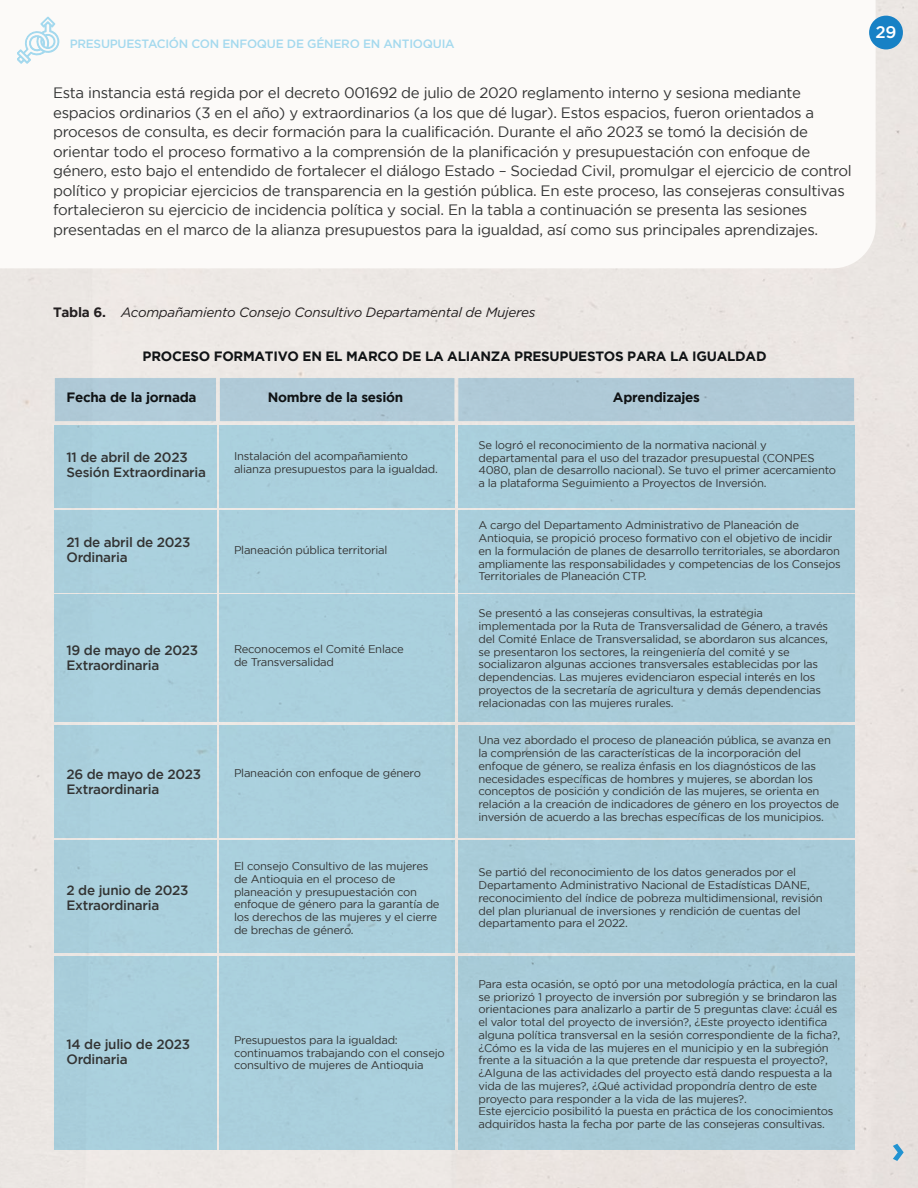
<style>
.page{position:relative;width:918px;height:1188px;background:#ebe6e3}
.page>*{position:absolute;margin:0;border:0;box-sizing:border-box;transform-origin:0 0}
.t1{font:500 16.8px "Gotham";color:#fff}
.t2{font:15px/19.5px "Gotham";letter-spacing:-.02em;color:#333434}
.t3{font:500 13.5px/15px "Gotham";letter-spacing:-.02em;color:#333434}
.t4{font:700 13.5px "Gotham";letter-spacing:-.02em;color:#101315}
.t5{font:italic 13.5px "Gotham";letter-spacing:-.02em;color:#231f20}
.t6{font:500 12px "Gotham";letter-spacing:-.02em;color:#a6def5}
.t7{font:11.25px/12.8px "Gotham";letter-spacing:-.02em;color:#333434}
.s1{font-weight:700;font-style:normal}
</style>
<div class="page">
<svg style="left:0;top:0;width:876px;height:268px"></svg>
<div style="left:869px;top:16px;width:34px;height:33px;background:#1781c5;border-radius:50%"></div>
<svg style="left:893px;top:1144px;width:11px;height:17px"></svg>
<div style="left:54px;top:377px;width:163px;height:45px;background:#b0cbd9;border:1px solid #fff"></div>
<div style="left:219px;top:377px;width:236px;height:45px;background:#b0cad8;border:1px solid #fff"></div>
<div style="left:457px;top:377px;width:398px;height:45px;background:#afc9d6;border:1px solid #fff"></div>
<div style="left:54px;top:425px;width:163px;height:82px;background:#aad1dd"></div>
<div style="left:219px;top:425px;width:236px;height:82px;background:#aad0dd"></div>
<div style="left:458px;top:425px;width:397px;height:82px;background:#a9cdda"></div>
<div style="left:54px;top:510px;width:163px;height:82px;background:#aad0dd"></div>
<div style="left:219px;top:510px;width:236px;height:82px;background:#aad1dd"></div>
<div style="left:458px;top:510px;width:397px;height:82px;background:#a9ccda"></div>
<div style="left:54px;top:725px;width:163px;height:112px;background:#aad1dd"></div>
<div style="left:219px;top:725px;width:236px;height:112px;background:#aad0dd"></div>
<div style="left:458px;top:725px;width:397px;height:112px;background:#a8cbd9"></div>
<div style="left:54px;top:841px;width:163px;height:112px;background:#aad0dd"></div>
<div style="left:219px;top:841px;width:236px;height:112px;background:#a9cedc"></div>
<div style="left:458px;top:841px;width:397px;height:112px;background:#a8cbd8"></div>
<div style="left:54px;top:956px;width:163px;height:193px;background:#aacfdd"></div>
<div style="left:219px;top:956px;width:236px;height:193px;background:#aacfdd"></div>
<div style="left:458px;top:956px;width:397px;height:193px;background:#a8cbd8"></div>
<div style="left:54px;top:595px;width:163px;height:127px;background:#aad1dd"></div>
<div style="left:219px;top:595px;width:236px;height:127px;background:#aad1dd"></div>
<div style="left:458px;top:595px;width:397px;height:127px;background:#a8cbd9"></div>
<svg style="left:17px;top:17px;width:42px;height:46px"></svg>
<p class="t6" style="left:70px;top:37px;width:387px">PRESUPUESTACIÓN CON ENFOQUE DE GÉNERO EN ANTIOQUIA</p>
<p class="t2" style="left:53px;top:83px;width:800px">Esta instancia está regida por el decreto 001692 de julio de 2020 reglamento interno y sesiona mediante espacios ordinarios (3 en el año) y extraordinarios (a los que dé lugar). Estos espacios, fueron orientados a procesos de consulta, es decir formación para la cualificación. Durante el año 2023 se tomó la decisión de orientar todo el proceso formativo a la comprensión de la planificación y presupuestación con enfoque de género, esto bajo el entendido de fortalecer el diálogo Estado – Sociedad Civil, promulgar el ejercicio de control político y propiciar ejercicios de transparencia en la gestión pública. En este proceso, las consejeras consultivas fortalecieron su ejercicio de incidencia política y social. En la tabla a continuación se presenta las sesiones presentadas en el marco de la alianza presupuestos para la igualdad, así como sus principales aprendizajes.</p>
<h1 class="t1" style="left:875px;top:21px;width:23px">29</h1>
<p class="t5" style="left:53px;top:304px;width:484px"><span class="s1">Tabla 6.</span> Acompañamiento Consejo Consultivo Departamental de Mujeres</p>
<p class="t4" style="left:143px;top:348px;width:625px">PROCESO FORMATIVO EN EL MARCO DE LA ALIANZA PRESUPUESTOS PARA LA IGUALDAD</p>
<p class="t4" style="left:268px;top:389px;width:137px">Nombre de la sesión</p>
<p class="t4" style="left:613px;top:389px;width:89px">Aprendizajes</p>
<p class="t4" style="left:66px;top:389px;width:132px">Fecha de la jornada</p>
<p class="t3" style="left:66px;top:449px;width:141px">11 de abril de 2023<br>Sesión Extraordinaria</p>
<p class="t7" style="left:234px;top:449px;width:205px">Instalación del acompañamiento alianza presupuestos para la igualdad.</p>
<p class="t7" style="left:478px;top:438px;width:359px">Se logró el reconocimiento de la normativa nacional y departamental para el uso del trazador presupuestal (CONPES 4080, plan de desarrollo nacional). Se tuvo el primer acercamiento a la plataforma Seguimiento a Proyectos de Inversión.</p>
<p class="t3" style="left:66px;top:534px;width:126px">21 de abril de 2023<br>Ordinaria</p>
<p class="t7" style="left:234px;top:543px;width:155px">Planeación pública territorial</p>
<p class="t3" style="left:66px;top:642px;width:133px">19 de mayo de 2023<br>Extraordinaria</p>
<p class="t7" style="left:234px;top:643px;width:171px">Reconocemos el Comité Enlace de Transversalidad</p>
<p class="t3" style="left:66px;top:767px;width:136px">26 de mayo de 2023<br>Extraordinaria</p>
<p class="t7" style="left:234px;top:767px;width:189px">Planeación con enfoque de género</p>
<p class="t7" style="left:478px;top:519px;width:364px">A cargo del Departamento Administrativo de Planeación de Antioquia, se propició proceso formativo con el objetivo de incidir en la formulación de planes de desarrollo territoriales, se abordaron ampliamente las responsabilidades y competencias de los Consejos Territoriales de Planeación CTP.</p>
<p class="t7" style="left:478px;top:607px;width:351px">Se presentó a las consejeras consultivas, la estrategia implementada por la Ruta de Transversalidad de Género, a través del Comité Enlace de Transversalidad, se abordaron sus alcances, se presentaron los sectores, la reingeniería del comité y se socializaron algunas acciones transversales establecidas por las dependencias. Las mujeres evidenciaron especial interés en los proyectos de la secretaría de agricultura y demás dependencias relacionadas con las mujeres rurales.</p>
<p class="t7" style="left:478px;top:734px;width:362px">Una vez abordado el proceso de planeación pública, se avanza en la comprensión de las características de la incorporación del enfoque de género, se realiza énfasis en los diagnósticos de las necesidades específicas de hombres y mujeres, se abordan los conceptos de posición y condición de las mujeres, se orienta en relación a la creación de indicadores de género en los proyectos de inversión de acuerdo a las brechas específicas de los municipios.</p>
<p class="t3" style="left:66px;top:882px;width:124px">2 de junio de 2023<br>Extraordinaria</p>
<p class="t7" style="left:234px;top:860px;width:207px">El consejo Consultivo de las mujeres de Antioquia en el proceso de planeación y presupuestación con enfoque de género para la garantía de los derechos de las mujeres y el cierre de brechas de género.</p>
<p class="t7" style="left:478px;top:866px;width:346px">Se partió del reconocimiento de los datos generados por el Departamento Administrativo Nacional de Estadísticas DANE, reconocimiento del índice de pobreza multidimensional, revisión del plan plurianual de inversiones y rendición de cuentas del departamento para el 2022.</p>
<p class="t3" style="left:66px;top:1036px;width:125px">14 de julio de 2023<br>Ordinaria</p>
<p class="t7" style="left:234px;top:1033px;width:212px">Presupuestos para la igualdad: continuamos trabajando con el consejo consultivo de mujeres de Antioquia</p>
<p class="t7" style="left:478px;top:977px;width:363px">Para esta ocasión, se optó por una metodología práctica, en la cual se priorizó 1 proyecto de inversión por subregión y se brindaron las orientaciones para analizarlo a partir de 5 preguntas clave: ¿cuál es el valor total del proyecto de inversión?, ¿Este proyecto identifica alguna política transversal en la sesión correspondiente de la ficha?, ¿Cómo es la vida de las mujeres en el municipio y en la subregión frente a la situación a la que pretende dar respuesta el proyecto?, ¿Alguna de las actividades del proyecto está dando respuesta a la vida de las mujeres?, ¿Qué actividad propondría dentro de este proyecto para responder a la vida de las mujeres?.<br>Este ejercicio posibilitó la puesta en práctica de los conocimientos adquiridos hasta la fecha por parte de las consejeras consultivas.</p>
</div>
